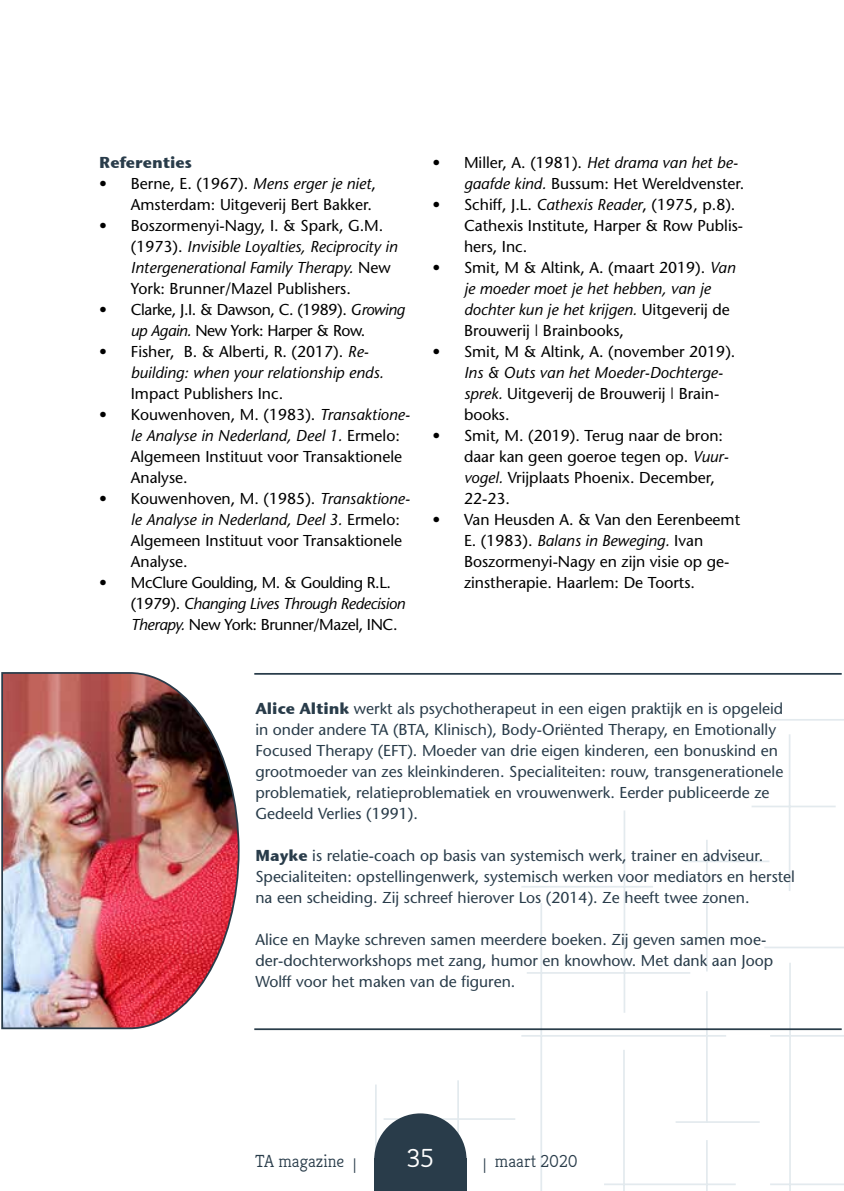
<style>
.page{position:relative;width:844px;height:1191px;background:#fff}
.page>*{position:absolute;margin:0;border:0;box-sizing:border-box;transform-origin:0 0}
.t1{font:300 26.25px "Kreon";color:#fff}
.t2{font:300 17.5px "Kreon";color:#293c4a}
.t3{font:15.75px/21px "Stone Sans";color:#000}
.t4{font:15.75px/21px "Stone Sans";color:#293c4a}
.t5{font:15.75px/21px "Stone Sans";letter-spacing:-.025em;color:#000;text-align:center}
.t6{font:italic 15.75px/21px "Stone Sans";color:#000}
.t7{font:700 15.75px "Stone Sans ITC";color:#293c4a}
.s1{font-style:italic}
.s2{font-style:normal}
.s3{font-family:"Stone Sans ITC";font-weight:700}
</style>
<div class="page">
<hr style="left:764px;top:946px;width:79px;height:2px;background:#a4bac8">
<hr style="left:705px;top:839px;width:2px;height:132px;background:#a4bac8">
<hr style="left:434px;top:1190px;width:132px;height:1px;background:#a4bac8">
<hr style="left:521px;top:886px;width:132px;height:1px;background:#a4bac8">
<hr style="left:526px;top:972px;width:164px;height:1px;background:#a4bac8">
<hr style="left:685px;top:860px;width:84px;height:2px;background:#a4bac8">
<hr style="left:751px;top:805px;width:84px;height:2px;background:#a4bac8">
<hr style="left:383px;top:1118px;width:132px;height:2px;background:#a4bac8">
<hr style="left:769px;top:719px;width:74px;height:1px;background:#a4bac8">
<hr style="left:843px;top:676px;width:1px;height:131px;background:#a4bac8">
<hr style="left:788px;top:734px;width:2px;height:157px;background:#a4bac8">
<hr style="left:375px;top:1084px;width:1px;height:107px;background:#a4bac8">
<hr style="left:521px;top:1035px;width:205px;height:1px;background:#a4bac8">
<hr style="left:457px;top:1080px;width:2px;height:111px;background:#a4bac8">
<hr style="left:540px;top:903px;width:2px;height:288px;background:#a4bac8">
<hr style="left:623px;top:810px;width:2px;height:202px;background:#a4bac8">
<hr style="left:683px;top:1190px;width:131px;height:1px;background:#a4bac8">
<hr style="left:769px;top:1035px;width:74px;height:1px;background:#a4bac8">
<hr style="left:675px;top:1121px;width:84px;height:2px;background:#a4bac8">
<hr style="left:705px;top:991px;width:2px;height:131px;background:#a4bac8">
<hr style="left:604px;top:1183px;width:131px;height:2px;background:#a4bac8">
<hr style="left:623px;top:1049px;width:1px;height:142px;background:#a4bac8">
<hr style="left:769px;top:1183px;width:74px;height:2px;background:#a4bac8">
<hr style="left:705px;top:1140px;width:2px;height:51px;background:#a4bac8">
<hr style="left:789px;top:962px;width:1px;height:229px;background:#a4bac8">
<hr style="left:843px;top:822px;width:1px;height:234px;background:#a4bac8">
<hr style="left:843px;top:1140px;width:1px;height:51px;background:#a4bac8">
<svg style="left:374px;top:1113px;width:92px;height:78px"></svg>
<img style="left:1px;top:672px;width:239px;height:358px">
<hr style="left:254px;top:1028px;width:587px;height:2px;background:#293c4a">
<hr style="left:254px;top:673px;width:587px;height:1px;background:#293c4a">
<p class="t7" style="left:99px;top:149px;width:94px">Referenties</p>
<p class="t3" style="left:99px;top:173px;width:278px;text-align:right">• Berne, E. (1967). <span class="s1">Mens erger je niet</span>,<br>Amsterdam: Uitgeverij Bert Bakker.</p>
<p class="t3" style="left:131px;top:215px;width:268px;text-indent:-32px">• Boszormenyi-Nagy, I. &amp; Spark, G.M. (1973). <span class="s1">Invisible Loyalties, Reciprocity in Intergenerational Family Therapy.</span> New York: Brunner/Mazel Publishers.</p>
<p class="t5" style="left:99px;top:299px;width:307px">• Clarke, J.I. &amp; Dawson, C. (1989). <span class="s1">Growing up Again.</span> New York: Harper &amp; Row.</p>
<p class="t6" style="left:131px;top:341px;width:254px;text-indent:-32px"><span class="s2">• Fisher, B. &amp; Alberti, R. (2017).</span> Re&shy;building: when your relationship ends.</p>
<p class="t3" style="left:131px;top:383px;width:154px">Impact Publishers Inc.</p>
<p class="t3" style="left:131px;top:404px;width:281px;text-indent:-32px">• Kouwenhoven, M. (1983). <span class="s1">Transaktione&shy;le Analyse in Nederland, Deel 1.</span> Ermelo:<br>Algemeen Instituut voor Transaktionele Analyse.</p>
<p class="t3" style="left:131px;top:488px;width:281px;text-indent:-32px">• Kouwenhoven, M. (1985). <span class="s1">Transaktione&shy;le Analyse in Nederland, Deel 3.</span> Ermelo:<br>Algemeen Instituut voor Transaktionele Analyse.</p>
<p class="t5" style="left:131px;top:572px;width:276px;text-align:left;text-indent:-32px">• McClure Goulding, M. &amp; Goulding R.L. (1979). <span class="s1">Changing Lives Through Redecision<br>Therapy.</span> New York: Brunner/Mazel, INC.</p>
<p class="t3" style="left:464px;top:152px;width:282px;text-indent:-32px">• Miller, A. (1981). <span class="s1">Het drama van het be&shy;gaafde kind.</span> Bussum: Het Wereldvenster.</p>
<p class="t3" style="left:464px;top:194px;width:280px;text-indent:-32px">• Schiff, J.L. <span class="s1">Cathexis Reader</span>, (1975, p.8).<br>Cathexis Institute, Harper &amp; Row Publis&shy;hers, Inc.</p>
<p class="t3" style="left:464px;top:257px;width:273px;text-indent:-32px">• Smit, M &amp; Altink, A. (maart 2019). <span class="s1">Van je moeder moet je het hebben, van je dochter kun je het krijgen.</span> Uitgeverij de Brouwerij | Brainbooks,</p>
<p class="t3" style="left:432px;top:341px;width:304px">• Smit, M &amp; Altink, A. (november 2019).</p>
<p class="t6" style="left:464px;top:362px;width:260px">Ins &amp; Outs van het Moeder-Dochterge&shy;sprek. <span class="s2">Uitgeverij de Brouwerij | Brain&shy;books.</span></p>
<p class="t3" style="left:464px;top:425px;width:266px;text-indent:-32px">• Smit, M. (2019). Terug naar de bron: daar kan geen goeroe tegen op. <span class="s1">Vuur&shy;vogel.</span> Vrijplaats Phoenix. December,<br>22-23.</p>
<p class="t3" style="left:464px;top:509px;width:277px;text-indent:-32px">• Van Heusden A. &amp; Van den Eerenbeemt E. (1983). <span class="s1">Balans in Beweging.</span> Ivan Boszormenyi-Nagy en zijn visie op ge&shy;zinstherapie. Haarlem: De Toorts.</p>
<p class="t4" style="left:255px;top:698px;width:529px"><span class="s3">Alice Altink</span> werkt als psychotherapeut in een eigen praktijk en is opgeleid in onder andere TA (BTA, Klinisch), Body-Oriënted Therapy, en Emotionally Focused Therapy (EFT). Moeder van drie eigen kinderen, een bonuskind en grootmoeder van zes kleinkinderen. Specialiteiten: rouw, transgenerationele problematiek, relatieproblematiek en vrouwenwerk. Eerder publiceerde ze Gedeeld Verlies (1991).</p>
<p class="t4" style="left:255px;top:845px;width:541px"><span class="s3">Mayke</span> is relatie-coach op basis van systemisch werk, trainer en adviseur.<br>Specialiteiten: opstellingenwerk, systemisch werken voor mediators en herstel na een scheiding. Zij schreef hierover Los (2014). Ze heeft twee zonen.</p>
<p class="t4" style="left:255px;top:929px;width:519px">Alice en Mayke schreven samen meerdere boeken. Zij geven samen moe&shy;der-dochterworkshops met zang, humor en knowhow. Met dank aan Joop<br>Wolff voor het maken van de figuren.</p>
<h1 class="t1" style="left:407px;top:1143px;width:28px">35</h1>
<p class="t2" style="left:495px;top:1151px;width:84px">maart 2020</p>
<p class="t2" style="left:255px;top:1151px;width:103px">TA magazine |</p>
<p class="t2" style="left:482px;top:1153px;width:5px">|</p>
</div>
